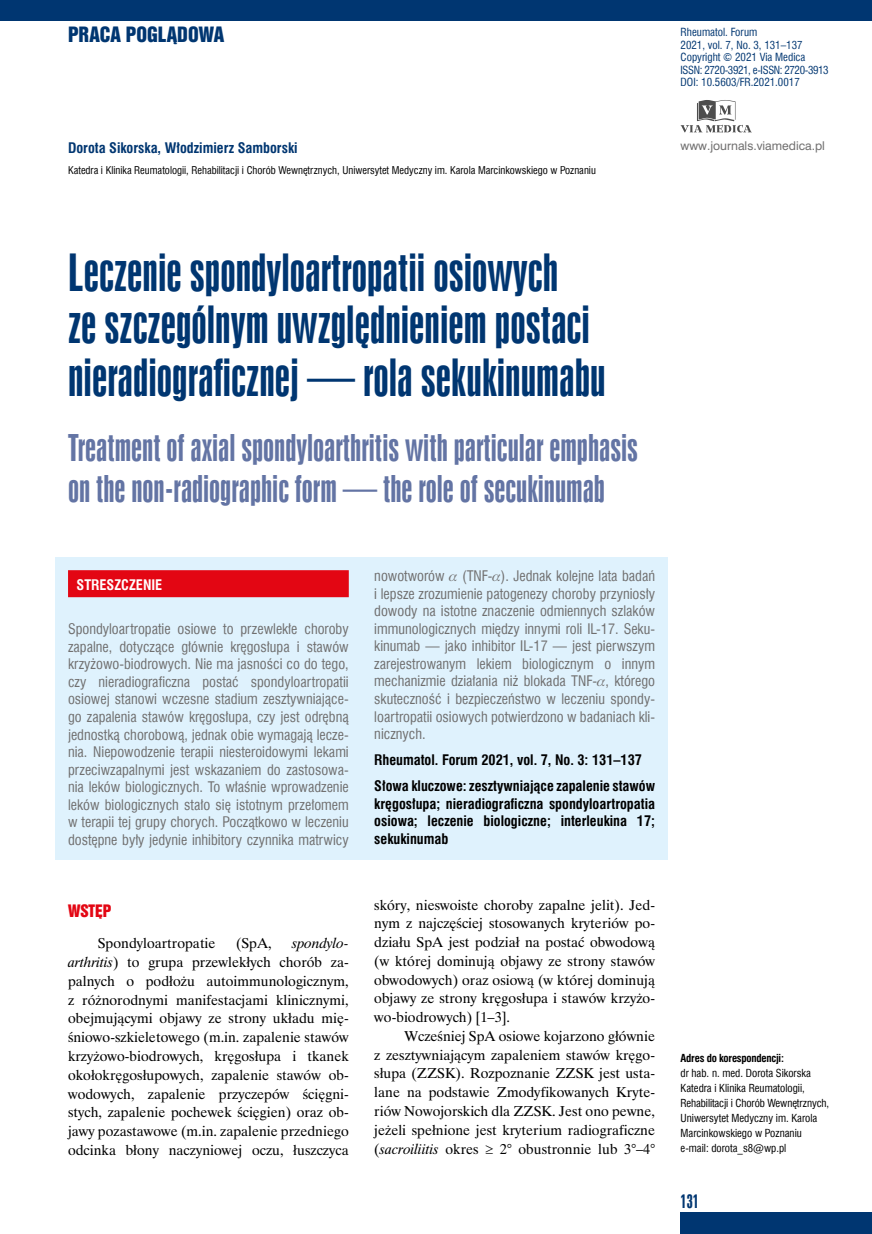
<style>
.page{position:relative;width:872px;height:1234px;background:#fff}
.page>*{position:absolute;margin:0;border:0;box-sizing:border-box;transform-origin:0 0}
.t1{font:48px/52.5px "Swis 924 EU";color:#003671}
.t2{font:34.5px/41.4px "Swis 924 EU";color:#6374a4}
.t3{font:19.35px "Swis 921 EU";color:#003671}
.t4{font:18px "Swis 924 EU";color:#003671}
.t5{font:15.75px "Swis 921 EU";color:#e30613}
.t6{font:14.25px/18.8px "Time Ibis EE";color:#000;text-align:justify}
.t7{font:14.25px/17.5px "Swis 721 Cn EU";color:#706f6f;text-align:justify}
.t8{font:700 14.25px/17.5px "Swis 721 Cn EU";color:#000}
.t9{font:700 14.25px "Swis 721 Cn EU";color:#003671}
.t10{font:700 14.25px "Swis 721 Cn EU";color:#fff}
.t11{font:11.25px "Swis 721 PL";color:#706f6f}
.t12{font:10.95px/12.6px "Swis 721 Cn EU";color:#003671}
.t13{font:10.8px/15px "Swis 721 Cn EU";color:#000}
.t14{font:700 10.8px "Swis 721 Cn EU";letter-spacing:-.02em;color:#000}
.t15{font:10.5px "Swis 721 Cn EU";color:#000}
.s1{font-style:italic}
</style>
<div class="page">
<div style="left:680px;top:1212px;width:192px;height:21px;background:#003671"></div>
<div style="left:0;top:0;width:872px;height:21px;background:#003671"></div>
<svg style="left:680px;top:100px;width:71px;height:33px"></svg>
<div style="left:55px;top:557px;width:613px;height:302px;background:#dff2fd"></div>
<div style="left:68px;top:570px;width:281px;height:27px;background:#e30613"></div>
<h3 class="t3" style="left:68px;top:22px;width:158px">PRACA POGLĄDOWA</h3>
<p class="t9" style="left:68px;top:140px;width:231px">Dorota Sikorska, Włodzimierz Samborski</p>
<p class="t15" style="left:68px;top:164px;width:529px">Katedra i Klinika Reumatologii, Rehabilitacji i Chorób Wewnętrznych, Uniwersytet Medyczny im. Karola Marcinkowskiego w Poznaniu</p>
<p class="t12" style="left:680px;top:26px;width:150px">Rheumatol. Forum<br>2021, vol. 7, No. 3, 131–137<br>Copyright © 2021 Via Medica<br>ISSN: 2720-3921, e-ISSN: 2720-3913<br>DOI: 10.5603/FR.2021.0017</p>
<p class="t11" style="left:680px;top:138px;width:146px">www.journals.viamedica.pl</p>
<h1 class="t1" style="left:68px;top:246px;width:539px">Leczenie spondyloartropatii osiowych<br>ze szczególnym uwzględnieniem postaci nieradiograficznej — rola sekukinumabu</h1>
<h2 class="t2" style="left:68px;top:427px;width:571px">Treatment of axial spondyloarthritis with particular emphasis on the non-radiographic form — the role of secukinumab</h2>
<p class="t10" style="left:77px;top:575px;width:87px">STRESZCZENIE</p>
<p class="t7" style="left:68px;top:620px;width:282px">Spondyloartropatie osiowe to przewlekłe choroby zapalne, dotyczące głównie kręgosłupa i stawów krzyżowo-biodrowych. Nie ma jasności co do tego, czy nieradiograficzna postać spondyloartropatii osiowej stanowi wczesne stadium zesztywniające&shy;go zapalenia stawów kręgosłupa, czy jest odrębną jednostką chorobową, jednak obie wymagają lecze&shy;nia. Niepowodzenie terapii niesteroidowymi lekami przeciwzapalnymi jest wskazaniem do zastosowa&shy;nia leków biologicznych. To właśnie wprowadzenie leków biologicznych stało się istotnym przełomem w terapii tej grupy chorych. Początkowo w leczeniu dostępne były jedynie inhibitory czynnika matrwicy</p>
<p class="t5" style="left:68px;top:900px;width:45px">WSTĘP</p>
<p class="t6" style="left:98px;top:933px;width:119px">Spondyloartropatie</p>
<p class="t6" style="left:236px;top:933px;width:37px">(SpA,</p>
<p class="t6" style="left:68px;top:933px;width:282px;text-indent:224px"><span class="s1">spondylo&shy;arthritis</span>) to grupa przewlekłych chorób za&shy;palnych o podłożu autoimmunologicznym, z różnorodnymi manifestacjami klinicznymi, obejmującymi objawy ze strony układu mię&shy;śniowo-szkieletowego (m.in. zapalenie stawów krzyżowo-biodrowych, kręgosłupa i tkanek okołokręgosłupowych, zapalenie stawów ob&shy;wodowych, zapalenie przyczepów ścięgni&shy;stych, zapalenie pochewek ścięgien) oraz ob&shy;jawy pozastawowe (m.in. zapalenie przedniego odcinka błony naczyniowej oczu, łuszczyca</p>
<p class="t7" style="left:374px;top:567px;width:282px">nowotworów (TNF- ). Jednak kolejne lata badań i lepsze zrozumienie patogenezy choroby przyniosły dowody na istotne znaczenie odmiennych szlaków immunologicznych między innymi roli IL-17. Seku&shy;kinumab — jako inhibitor IL-17 — jest pierwszym zarejestrowanym lekiem biologicznym o innym mechanizmie działania niż blokada TNF- , którego skuteczność i bezpieczeństwo w leczeniu spondy&shy;loartropatii osiowych potwierdzono w badaniach kli&shy;nicznych.</p>
<p class="t8" style="left:374px;top:747px;width:282px;line-height:26.1px">Rheumatol. Forum 2021, vol. 7, No. 3: 131–137<br>Słowa kluczowe: zesztywniające zapalenie stawów</p>
<p class="t8" style="left:374px;top:795px;width:282px;text-align:justify">kręgosłupa; nieradiograficzna spondyloartropatia osiowa; leczenie biologiczne; interleukina 17; sekukinumab</p>
<p class="t6" style="left:374px;top:894px;width:282px">skóry, nieswoiste choroby zapalne jelit). Jed&shy;nym z najczęściej stosowanych kryteriów po&shy;działu SpA jest podział na postać obwodową (w której dominują objawy ze strony stawów obwodowych) oraz osiową (w której dominują objawy ze strony kręgosłupa i stawów krzyżo&shy;wo-biodrowych) [1–3].</p>
<p class="t6" style="left:374px;top:1026px;width:282px;text-indent:30px">Wcześniej SpA osiowe kojarzono głównie z zesztywniającym zapaleniem stawów kręgo&shy;słupa (ZZSK). Rozpoznanie ZZSK jest usta&shy;lane na podstawie Zmodyfikowanych Kryte&shy;riów Nowojorskich dla ZZSK. Jest ono pewne, jeżeli spełnione jest kryterium radiograficzne (<span class="s1">sacroiliitis</span> okres ≥ 2° obustronnie lub 3°–4°</p>
<p class="t14" style="left:680px;top:1051px;width:105px">Adres do korespondencji:</p>
<p class="t13" style="left:680px;top:1065px;width:150px">dr hab. n. med. Dorota Sikorska<br>Katedra i Klinika Reumatologii,<br>Rehabilitacji i Chorób Wewnętrznych,<br>Uniwersytet Medyczny im. Karola<br>Marcinkowskiego w Poznaniu e-mail: dorota_s8@wp.pl</p>
<p class="t4" style="left:680px;top:1190px;width:20px">131</p>
</div>
